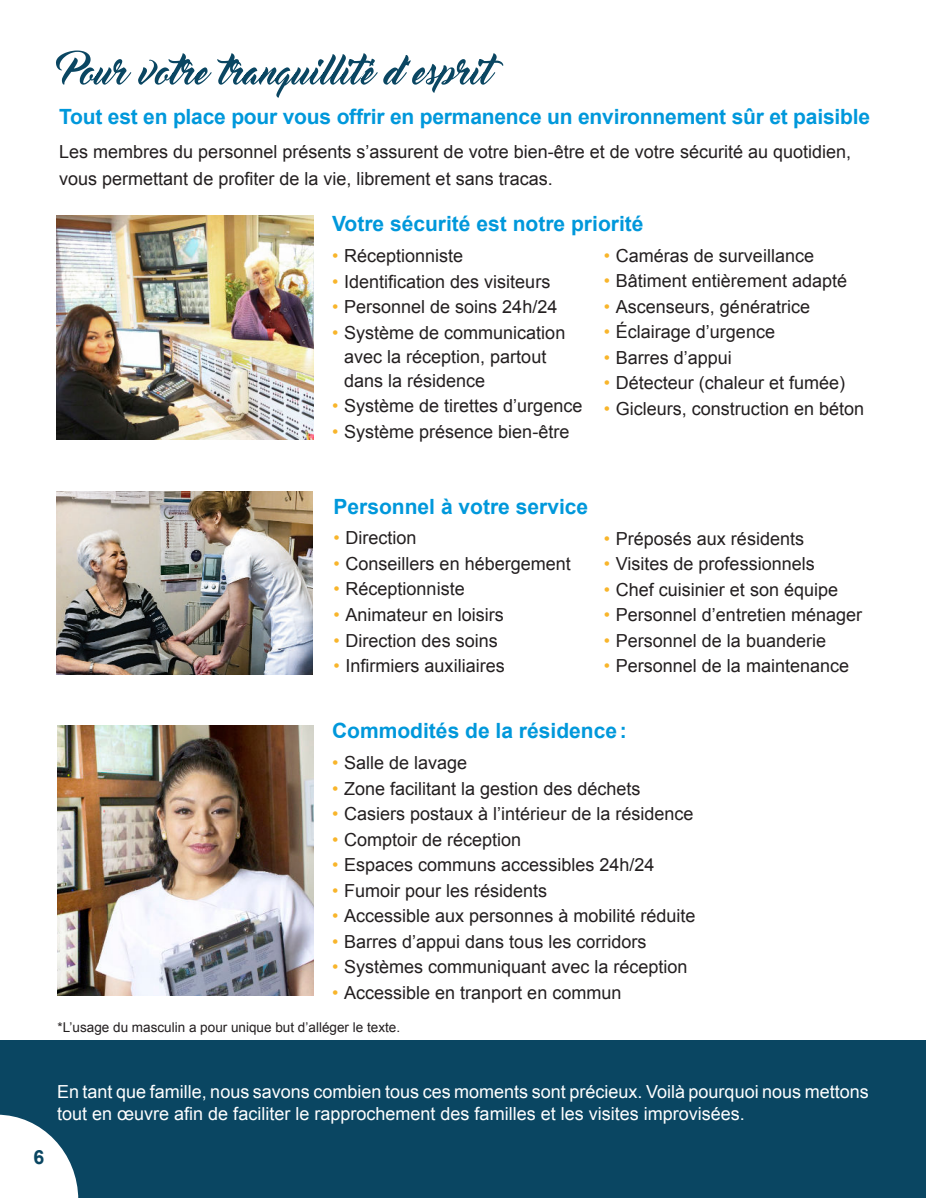
<style>
.page{position:relative;width:926px;height:1198px;background:#fff}
.page>*{position:absolute;margin:0;border:0;box-sizing:border-box;transform-origin:0 0}
.t1{font:700 21px "Arial";color:#0098db}
.t2{font:700 19.5px "Arial";color:#0a4662}
.t3{font:18px/24px "Arial";color:#231f20}
.t4{font:18px/22.5px "Arial";color:#fff}
.t5{font:13.5px "Arial";color:#231f20}
.s1{color:#f8b52b}
</style>
<div class="page">
<div style="left:0;top:1039px;width:925px;height:158px;background:#0a4662"></div>
<img style="left:56px;top:216px;width:257px;height:223px">
<img style="left:57px;top:491px;width:255px;height:183px">
<img style="left:57px;top:725px;width:256px;height:270px">
<svg style="left:56px;top:50px;width:447px;height:48px"></svg>
<svg style="left:0;top:1114px;width:78px;height:83px"></svg>
<p class="t1" style="left:59px;top:108px;width:812px">Tout est en place pour vous offrir en permanence un environnement sûr et paisible</p>
<p class="t3" style="left:59px;top:139px;width:793px;line-height:27px">Les membres du personnel présents s’assurent de votre bien-être et de votre sécurité au quotidien, vous permettant de profiter de la vie, librement et sans tracas.</p>
<p class="t1" style="left:332px;top:215px;width:313px">Votre sécurité est notre priorité</p>
<p class="t3" style="left:332px;top:245px;width:133px"><span class="s1">•</span> Réceptionniste</p>
<p class="t3" style="left:332px;top:269px;width:220px"><span class="s1">•</span> Identification des visiteurs</p>
<p class="t3" style="left:332px;top:296px;width:227px"><span class="s1">•</span> Personnel de soins 24h/24</p>
<p class="t3" style="left:344px;top:322px;width:223px;text-indent:-12px"><span class="s1">•</span> Système de communication avec la réception, partout dans la résidence</p>
<p class="t3" style="left:332px;top:395px;width:252px"><span class="s1">•</span> Système de tirettes d’urgence</p>
<p class="t3" style="left:332px;top:421px;width:239px"><span class="s1">•</span> Système présence bien-être</p>
<p class="t3" style="left:603px;top:245px;width:212px"><span class="s1">•</span> Caméras de surveillance</p>
<p class="t3" style="left:603px;top:270px;width:245px"><span class="s1">•</span> Bâtiment entièrement adapté</p>
<p class="t3" style="left:603px;top:296px;width:208px"><span class="s1">•</span> Ascenseurs, génératrice</p>
<p class="t3" style="left:603px;top:321px;width:173px"><span class="s1">•</span> Éclairage d’urgence</p>
<p class="t3" style="left:603px;top:347px;width:130px"><span class="s1">•</span> Barres d’appui</p>
<p class="t3" style="left:603px;top:372px;width:243px"><span class="s1">•</span> Détecteur (chaleur et fumée)</p>
<p class="t3" style="left:603px;top:398px;width:262px"><span class="s1">•</span> Gicleurs, construction en béton</p>
<p class="t1" style="left:333px;top:497px;width:256px">Personnel à votre service</p>
<p class="t3" style="left:333px;top:528px;width:85px"><span class="s1">•</span> Direction</p>
<p class="t3" style="left:333px;top:553px;width:239px"><span class="s1">•</span> Conseillers en hébergement</p>
<p class="t3" style="left:333px;top:579px;width:133px"><span class="s1">•</span> Réceptionniste</p>
<p class="t3" style="left:333px;top:604px;width:172px"><span class="s1">•</span> Animateur en loisirs</p>
<p class="t3" style="left:333px;top:630px;width:166px"><span class="s1">•</span> Direction des soins</p>
<p class="t3" style="left:333px;top:654px;width:173px"><span class="s1">•</span> Infirmiers auxiliaires</p>
<p class="t3" style="left:603px;top:528px;width:202px"><span class="s1">•</span> Préposés aux résidents</p>
<p class="t3" style="left:603px;top:553px;width:212px"><span class="s1">•</span> Visites de professionnels</p>
<p class="t3" style="left:603px;top:579px;width:236px"><span class="s1">•</span> Chef cuisinier et son équipe</p>
<p class="t3" style="left:603px;top:604px;width:260px"><span class="s1">•</span> Personnel d’entretien ménager</p>
<p class="t3" style="left:603px;top:630px;width:224px"><span class="s1">•</span> Personnel de la buanderie</p>
<p class="t3" style="left:603px;top:655px;width:247px"><span class="s1">•</span> Personnel de la maintenance</p>
<p class="t1" style="left:332px;top:722px;width:296px">Commodités de la résidence :</p>
<p class="t3" style="left:332px;top:752px;width:137px"><span class="s1">•</span> Salle de lavage</p>
<p class="t3" style="left:332px;top:778px;width:310px"><span class="s1">•</span> Zone facilitant la gestion des déchets</p>
<p class="t3" style="left:332px;top:803px;width:363px"><span class="s1">•</span> Casiers postaux à l’intérieur de la résidence</p>
<p class="t3" style="left:332px;top:829px;width:191px"><span class="s1">•</span> Comptoir de réception</p>
<p class="t3" style="left:332px;top:854px;width:324px"><span class="s1">•</span> Espaces communs accessibles 24h/24</p>
<p class="t3" style="left:332px;top:880px;width:217px"><span class="s1">•</span> Fumoir pour les résidents</p>
<p class="t3" style="left:332px;top:905px;width:365px"><span class="s1">•</span> Accessible aux personnes à mobilité réduite</p>
<p class="t3" style="left:332px;top:931px;width:316px"><span class="s1">•</span> Barres d’appui dans tous les corridors</p>
<p class="t3" style="left:332px;top:956px;width:357px"><span class="s1">•</span> Systèmes communiquant avec la réception</p>
<p class="t3" style="left:332px;top:982px;width:291px"><span class="s1">•</span> Accessible en tranport en commun</p>
<p class="t5" style="left:58px;top:1022px;width:344px">*L’usage du masculin a pour unique but d’alléger le texte.</p>
<p class="t2" style="left:33px;top:1149px;width:12px">6</p>
<p class="t4" style="left:57px;top:1081px;width:813px">En tant que famille, nous savons combien tous ces moments sont précieux. Voilà pourquoi nous mettons tout en œuvre afin de faciliter le rapprochement des familles et les visites improvisées.</p>
</div>
